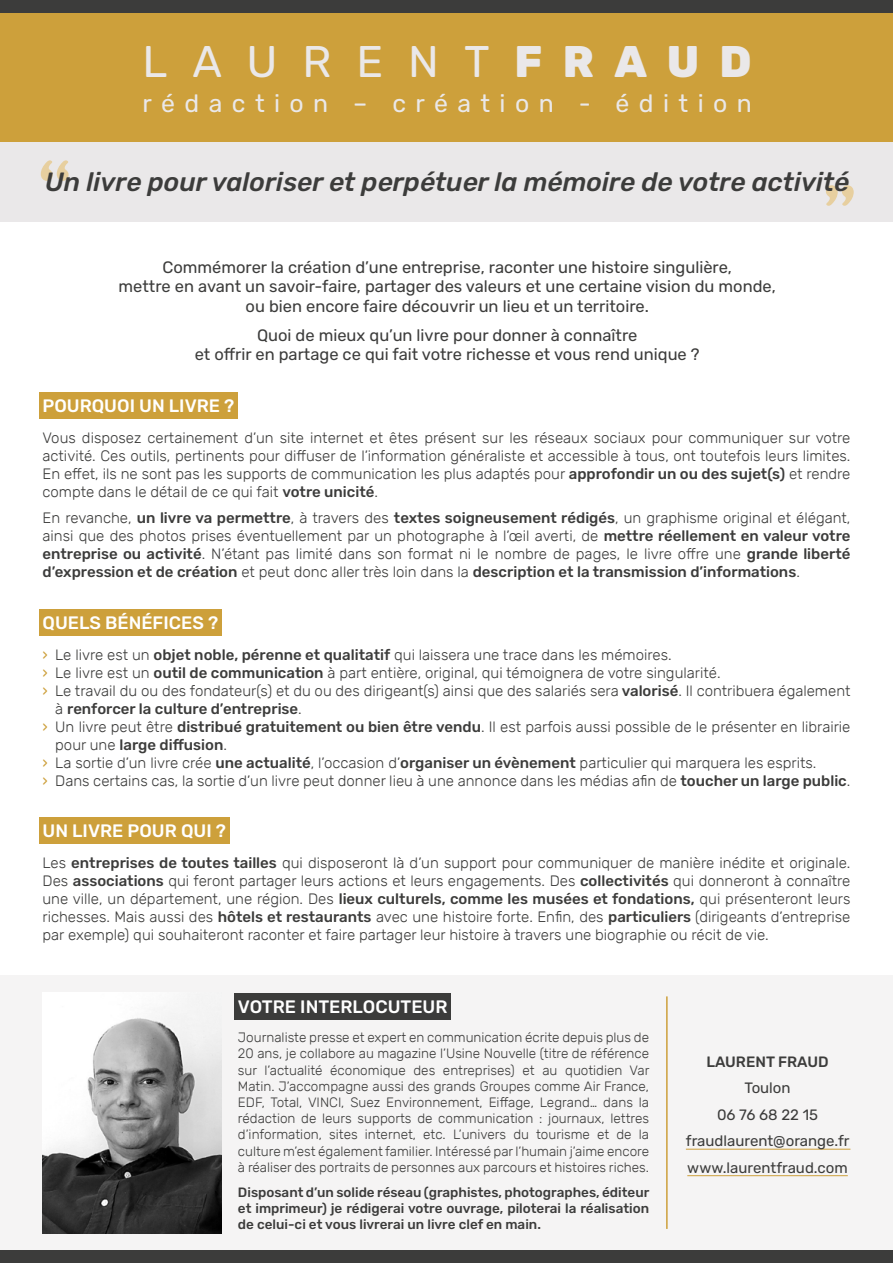
<style>
.page{position:relative;width:893px;height:1263px;background:#fff}
.page>*{position:absolute;margin:0;border:0;box-sizing:border-box;transform-origin:0 0}
.t1{font:900 53.25px "Cooper";color:#e7cf9f}
.t2{font:44.25px "Rubik";letter-spacing:.565em;color:#eae8e9}
.t3{font:italic 500 26.4px "Rubik";color:#3c3c3b}
.t4{font:24.75px "Rubik";letter-spacing:.38em;color:#eae8e9}
.t5{font:500 18px "Rubik";color:#fff}
.t6{font:16.5px/19.8px "Rubik";color:#3c3c3b;text-align:center}
.t7{font:300 15px/18px "Rubik";color:#3c3c3b;text-align:justify}
.t8{font:500 15px "Rubik";color:#3c3c3b}
.t9{font:15px/26.5px "Rubik";color:#3c3c3b;text-align:center}
.t10{font:300 13.5px/16.2px "Rubik";color:#3c3c3b;text-align:justify}
.t11{font:500 13.5px/16.2px "Rubik";color:#3c3c3b;text-align:justify}
.s1{font-weight:800}
.s2{font-weight:500}
.s3{font-weight:400;color:#cda03b}
.s4{font-weight:300}
</style>
<div class="page">
<div style="left:0;top:0;width:892px;height:13px;background:#3c3c3b"></div>
<div style="left:0;top:142px;width:893px;height:80px;background:#eae8e9"></div>
<div style="left:39px;top:392px;width:199px;height:27px;background:#cda03b"></div>
<div style="left:39px;top:817px;width:190px;height:27px;background:#cda03b"></div>
<div style="left:39px;top:609px;width:183px;height:27px;background:#cda03b"></div>
<div style="left:0;top:975px;width:892px;height:275px;background:#f5f4f4"></div>
<div style="left:235px;top:993px;width:216px;height:27px;background:#3c3c3b"></div>
<img style="left:43px;top:993px;width:179px;height:240px">
<hr style="left:686px;top:1149px;width:164px;height:1px;background:#cda03b">
<hr style="left:687px;top:1175px;width:161px;height:1px;background:#cda03b">
<hr style="left:666px;top:996px;width:2px;height:233px;background:#cda03b">
<div style="left:0;top:13px;width:893px;height:129px;background:#cda03b"></div>
<div style="left:0;top:1250px;width:892px;height:13px;background:#3c3c3b"></div>
<h2 class="t2" style="left:143px;top:37px;width:611px">LAURENT<span class="s1">FRAUD</span></h2>
<h3 class="t4" style="left:143px;top:90px;width:611px">rédaction – création - édition</h3>
<h1 class="t1" style="left:39px;top:148px;width:33px">‘‘</h1>
<h3 class="t3" style="left:45px;top:167px;width:806px">Un livre pour valoriser et perpétuer la mémoire de votre activité</h3>
<h1 class="t1" style="left:856px;top:218px;width:33px;rotate:-180deg">‘‘</h1>
<p class="t6" style="left:119px;top:257px;width:659px">Commémorer la création d’une entreprise, raconter une histoire singulière,<br>mettre en avant un savoir-faire, partager des valeurs et une certaine vision du monde, ou bien encore faire découvrir un lieu et un territoire.</p>
<p class="t6" style="left:195px;top:325px;width:506px">Quoi de mieux qu’un livre pour donner à connaître<br>et offrir en partage ce qui fait votre richesse et vous rend unique ?</p>
<p class="t5" style="left:43px;top:395px;width:193px">POURQUOI UN LIVRE ?</p>
<p class="t7" style="left:43px;top:429px;width:809px">Vous disposez certainement d’un site internet et êtes présent sur les réseaux sociaux pour communiquer sur votre activité. Ces outils, pertinents pour diffuser de l’information généraliste et accessible à tous, ont toutefois leurs limites.<br>En effet, ils ne sont pas les supports de communication les plus adaptés pour <span class="s2">approfondir un ou des sujet(s)</span> et rendre compte dans le détail de ce qui fait <span class="s2">votre unicité</span>.</p>
<p class="t7" style="left:43px;top:509px;width:809px">En revanche, <span class="s2">un livre va permettre</span>, à travers des <span class="s2">textes soigneusement rédigés</span>, un graphisme original et élégant, ainsi que des photos prises éventuellement par un photographe à l’œil averti, de <span class="s2">mettre réellement en valeur votre entreprise ou activité</span>. N’étant pas limité dans son format ni le nombre de pages, le livre offre une <span class="s2">grande liberté d’expression et de création</span> et peut donc aller très loin dans la <span class="s2">description et la transmission d’informations</span>.</p>
<p class="t5" style="left:43px;top:612px;width:177px">QUELS BÉNÉFICES ?</p>
<p class="t7" style="left:43px;top:646px;width:631px"><span class="s3">›</span> Le livre est un <span class="s2">objet noble, pérenne et qualitatif</span> qui laissera une trace dans les mémoires.</p>
<p class="t7" style="left:43px;top:664px;width:679px"><span class="s3">›</span> Le livre est un <span class="s2">outil de communication</span> à part entière, original, qui témoignera de votre singularité.</p>
<p class="t7" style="left:43px;top:682px;width:809px"><span class="s3">›</span> Le travail du ou des fondateur(s) et du ou des dirigeant(s) ainsi que des salariés sera <span class="s2">valorisé</span>. Il contribuera également</p>
<p class="t8" style="left:55px;top:700px;width:248px"><span class="s4">à</span> renforcer la culture d’entreprise<span class="s4">.</span></p>
<p class="t7" style="left:43px;top:718px;width:809px"><span class="s3">›</span> Un livre peut être <span class="s2">distribué gratuitement ou bien être vendu</span>. Il est parfois aussi possible de le présenter en librairie</p>
<p class="t8" style="left:55px;top:736px;width:173px"><span class="s4">pour une</span> large diffusion<span class="s4">.</span></p>
<p class="t7" style="left:43px;top:754px;width:775px"><span class="s3">›</span> La sortie d’un livre crée <span class="s2">une actualité</span>, l’occasion d’<span class="s2">organiser un évènement</span> particulier qui marquera les esprits.</p>
<p class="t7" style="left:43px;top:772px;width:809px"><span class="s3">›</span> Dans certains cas, la sortie d’un livre peut donner lieu à une annonce dans les médias afin de <span class="s2">toucher un large public</span>.</p>
<p class="t5" style="left:43px;top:821px;width:185px">UN LIVRE POUR QUI ?</p>
<p class="t7" style="left:43px;top:854px;width:809px">Les <span class="s2">entreprises de toutes tailles</span> qui disposeront là d’un support pour communiquer de manière inédite et originale.<br>Des <span class="s2">associations</span> qui feront partager leurs actions et leurs engagements. Des <span class="s2">collectivités</span> qui donneront à connaître une ville, un département, une région. Des <span class="s2">lieux culturels, comme les musées et fondations,</span> qui présenteront leurs richesses. Mais aussi des <span class="s2">hôtels et restaurants</span> avec une histoire forte. Enfin, des <span class="s2">particuliers</span> (dirigeants d’entreprise par exemple) qui souhaiteront raconter et faire partager leur histoire à travers une biographie ou récit de vie.</p>
<p class="t5" style="left:238px;top:997px;width:211px">VOTRE INTERLOCUTEUR</p>
<p class="t10" style="left:238px;top:1030px;width:413px">Journaliste presse et expert en communication écrite depuis plus de 20 ans, je collabore au magazine l’Usine Nouvelle (titre de référence sur l’actualité économique des entreprises) et au quotidien Var Matin. J’accompagne aussi des grands Groupes comme Air France, EDF, Total, VINCI, Suez Environnement, Eiffage, Legrand… dans la rédaction de leurs supports de communication : journaux, lettres d’information, sites internet, etc. L’univers du tourisme et de la culture m’est également familier. Intéressé par l’humain j’aime encore à réaliser des portraits de personnes aux parcours et histoires riches.</p>
<p class="t11" style="left:238px;top:1184px;width:413px">Disposant d’un solide réseau (graphistes, photographes, éditeur et imprimeur) je rédigerai votre ouvrage, piloterai la réalisation de celui‑ci et vous livrerai un livre clef en main.</p>
<p class="t8" style="left:706px;top:1053px;width:124px">LAURENT FRAUD</p>
<p class="t9" style="left:686px;top:1075px;width:165px">Toulon<br>06 76 68 22 15 fraudlaurent@orange.fr www.laurentfraud.com</p>
</div>
